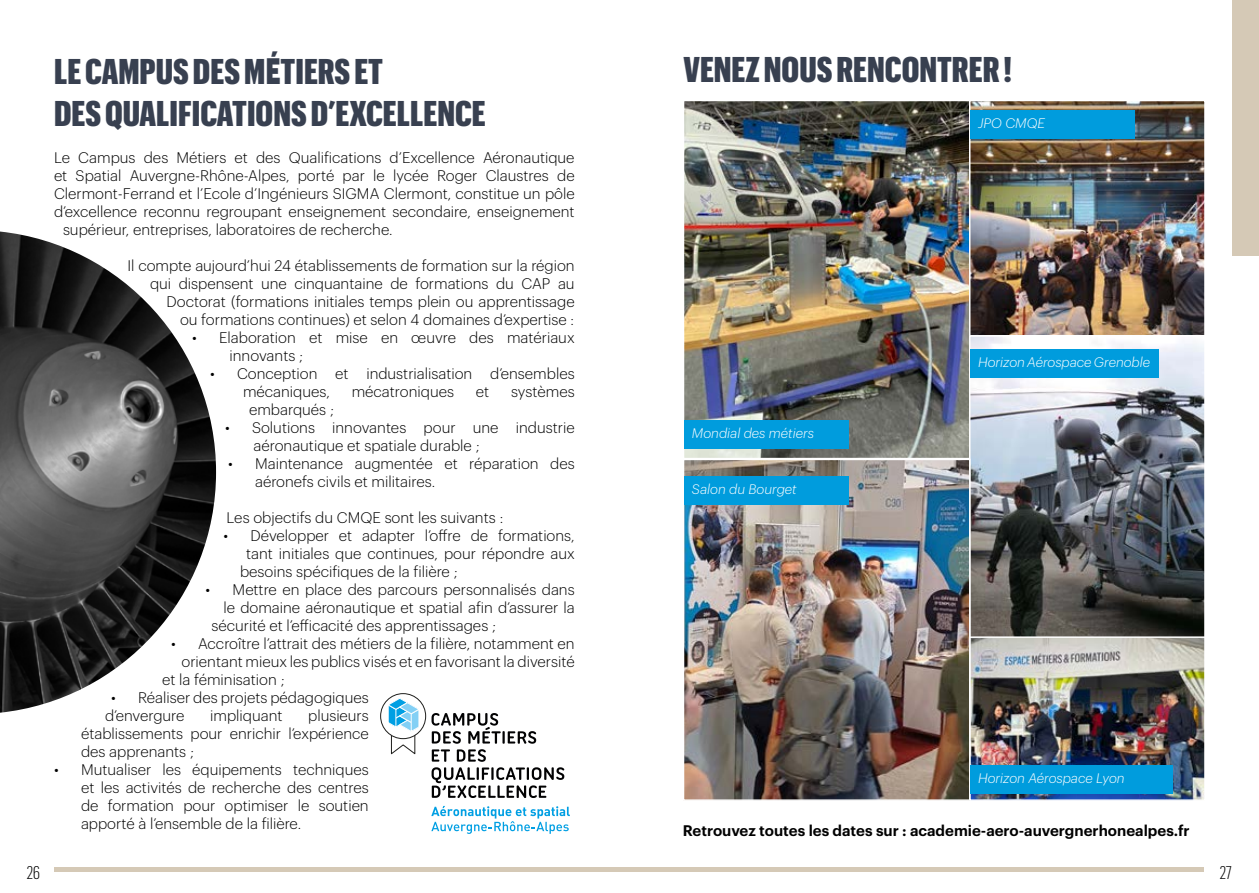
<style>
.page{position:relative;width:1259px;height:893px;background:#fff}
.page>*{position:absolute;margin:0;border:0;box-sizing:border-box;transform-origin:0 0}
.t1{font:900 35.1px/42px "Graphik X Cond Trial";color:#384050}
.t2{font:300 18px "Graphik X Cond Trial";color:#000}
.t3{font:300 15px/18px "Graphik";color:#000}
.t4{font:600 15px "Graphik";color:#000}
.t5{font:italic 300 13.5px "Graphik";color:#fff}
.s1{font-family:"Graphik";font-size:36px}
</style>
<div class="page">
<div style="left:55px;top:867px;width:1149px;height:5px;background:#d5c9b6"></div>
<svg style="left:380px;top:694px;width:46px;height:45px"></svg>
<div style="left:380px;top:693px;width:46px;height:46px;border:1px solid #1e1e1c;border-radius:50%"></div>
<svg style="left:388px;top:698px;width:31px;height:57px"></svg>
<svg style="left:431px;top:806px;width:139px;height:28px"></svg>
<svg style="left:431px;top:713px;width:133px;height:85px"></svg>
<img style="left:0;top:232px;width:216px;height:481px">
<img style="left:686px;top:103px;width:281px;height:695px">
<div style="left:683px;top:100px;width:287px;height:359px;border:2px solid #fff"></div>
<img style="left:972px;top:103px;width:230px;height:533px">
<div style="left:969px;top:100px;width:236px;height:237px;border:2px solid #fff"></div>
<div style="left:969px;top:335px;width:236px;height:305px;border:2px solid #fff"></div>
<img style="left:972px;top:639px;width:230px;height:159px">
<div style="left:969px;top:636px;width:236px;height:165px;border:2px solid #fff"></div>
<div style="left:683px;top:459px;width:287px;height:342px;border:2px solid #fff"></div>
<div style="left:1232px;top:0;width:27px;height:255px;background:#d5c9b6"></div>
<div style="left:684px;top:420px;width:164px;height:29px;background:#009cdd"></div>
<div style="left:684px;top:476px;width:164px;height:28px;background:#009cdd"></div>
<div style="left:970px;top:110px;width:164px;height:29px;background:#009cdd"></div>
<div style="left:970px;top:349px;width:189px;height:28px;background:#009cdd"></div>
<div style="left:970px;top:765px;width:203px;height:29px;background:#009cdd"></div>
<h1 class="t1" style="left:54px;top:53px;width:433px">LE CAMPUS DES M<span class="s1">É</span>TIERS ET<br>DES QUALIFICATIONS D’EXCELLENCE</h1>
<h1 class="t1" style="left:683px;top:52px;width:330px">VENEZ NOUS RENCONTRER !</h1>
<p class="t3" style="left:54px;top:148px;width:522px">Le Campus des Métiers et des Qualifications d’Excellence Aéronautique</p>
<p class="t3" style="left:54px;top:166px;width:522px">et Spatial Auvergne-Rhône-Alpes, porté par le lycée Roger Claustres de</p>
<p class="t3" style="left:54px;top:184px;width:522px">Clermont-Ferrand et l’Ecole d’Ingénieurs SIGMA Clermont, constitue un pôle</p>
<p class="t3" style="left:54px;top:202px;width:522px">d’excellence reconnu regroupant enseignement secondaire, enseignement</p>
<p class="t3" style="left:63px;top:220px;width:331px">supérieur, entreprises, laboratoires de recherche.</p>
<p class="t3" style="left:128px;top:256px;width:449px;text-align:right">Il compte aujourd’hui 24 établissements de formation sur la région qui dispensent une cinquantaine de formations du CAP au Doctorat (formations initiales temps plein ou apprentissage<br>ou formations continues) et selon 4 domaines d’expertise :</p>
<p class="t3" style="left:230px;top:328px;width:346px;text-indent:-38px">• Elaboration et mise en œuvre des matériaux innovants ;</p>
<p class="t3" style="left:243px;top:364px;width:333px;text-indent:-33px">• Conception et industrialisation d’ensembles mécaniques,</p>
<p class="t5" style="left:978px;top:113px;width:68px">JPO CMQE</p>
<p class="t5" style="left:978px;top:352px;width:173px">Horizon Aérospace Grenoble</p>
<p class="t3" style="left:352px;top:382px;width:104px">mécatroniques</p>
<p class="t3" style="left:476px;top:382px;width:15px">et</p>
<p class="t3" style="left:511px;top:382px;width:65px">systèmes</p>
<p class="t3" style="left:249px;top:400px;width:86px">embarqués ;</p>
<p class="t3" style="left:254px;top:418px;width:322px;text-indent:-29px">• Solutions innovantes pour une industrie aéronautique et spatiale durable ;</p>
<p class="t3" style="left:255px;top:454px;width:321px;text-indent:-27px">• Maintenance augmentée et réparation des aéronefs civils et militaires.</p>
<p class="t3" style="left:226px;top:508px;width:278px">Les objectifs du CMQE sont les suivants :</p>
<p class="t3" style="left:224px;top:526px;width:353px">• Développer et adapter l’offre de formations,</p>
<p class="t3" style="left:246px;top:544px;width:330px">tant initiales que continues, pour répondre aux</p>
<p class="t3" style="left:240px;top:562px;width:219px">besoins spécifiques de la filière ;</p>
<p class="t3" style="left:206px;top:580px;width:371px">• Mettre en place des parcours personnalisés dans</p>
<p class="t3" style="left:224px;top:598px;width:353px">le domaine aéronautique et spatial afin d’assurer la</p>
<p class="t3" style="left:212px;top:616px;width:286px">sécurité et l’efficacité des apprentissages ;</p>
<p class="t3" style="left:171px;top:634px;width:405px">• Accroître l’attrait des métiers de la filière, notamment en</p>
<p class="t3" style="left:182px;top:652px;width:395px">orientant mieux les publics visés et en favorisant la diversité</p>
<p class="t3" style="left:162px;top:670px;width:124px">et la féminisation ;</p>
<p class="t3" style="left:105px;top:688px;width:265px;text-indent:6px">• Réaliser des projets pédagogiques d’envergure</p>
<p class="t3" style="left:81px;top:706px;width:289px;text-align:justify;text-indent:227px">plusieurs établissements pour enrichir l’expérience des apprenants ;</p>
<p class="t3" style="left:81px;top:760px;width:289px;text-align:justify;text-indent:-27px">• Mutualiser les équipements techniques et les activités de recherche des centres de formation pour optimiser le soutien apporté à l’ensemble de la filière.</p>
<p class="t3" style="left:210px;top:706px;width:74px">impliquant</p>
<p class="t5" style="left:692px;top:423px;width:123px">Mondial des métiers</p>
<p class="t5" style="left:692px;top:479px;width:106px">Salon du Bourget</p>
<p class="t5" style="left:978px;top:768px;width:148px">Horizon Aérospace Lyon</p>
<p class="t4" style="left:683px;top:819px;width:508px">Retrouvez toutes les dates sur : academie-aero-auvergnerhonealpes.fr</p>
<p class="t2" style="left:27px;top:865px;width:14px">26</p>
<p class="t2" style="left:1219px;top:865px;width:13px">27</p>
</div>
